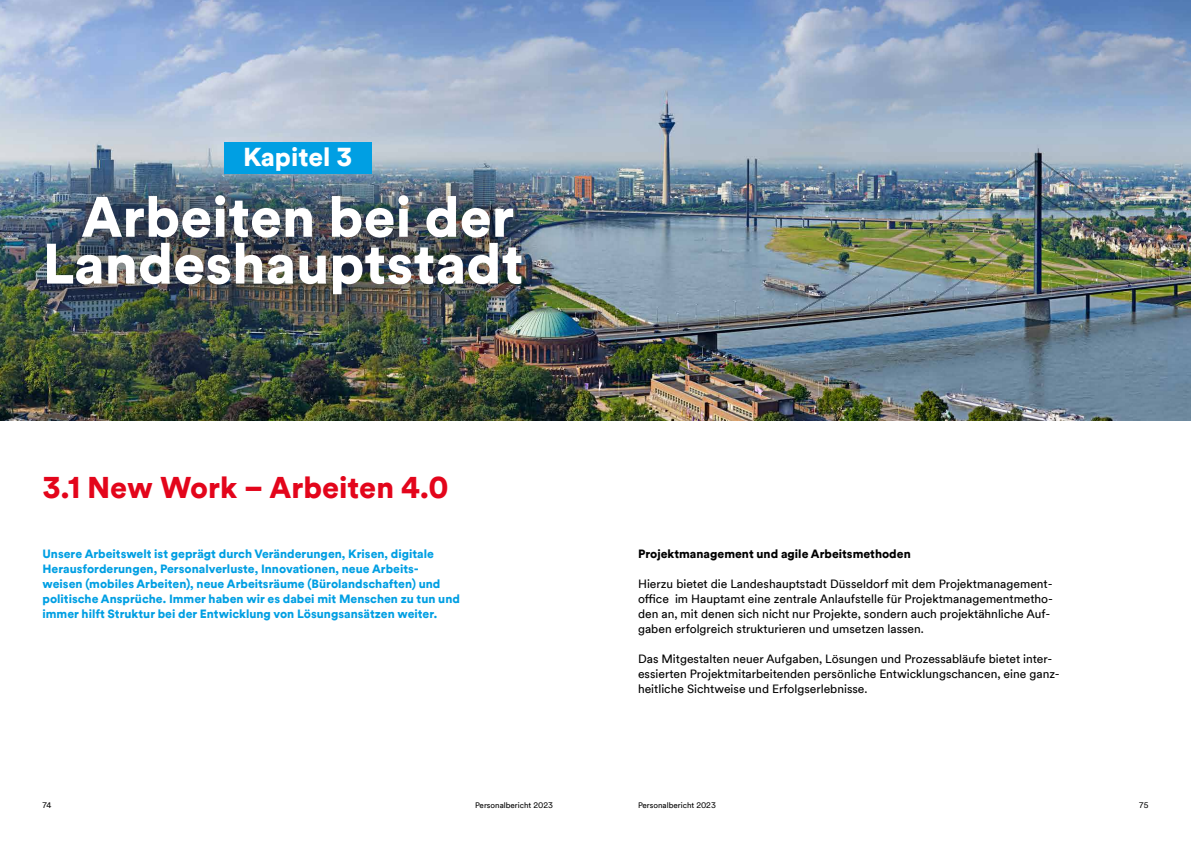
<style>
.page{position:relative;width:1191px;height:842px;background:#fff}
.page>*{position:absolute;margin:0;border:0;box-sizing:border-box;transform-origin:0 0}
.t1{font:900 56.3px/46.8px "Duesseldorf Circular TT";color:#fff;text-align:center}
.t2{font:900 30px "Duesseldorf Circular TT";color:#e3051b}
.t3{font:900 25.9px "Duesseldorf Circular TT";color:#fff}
.t4{font:12px/15px "Duesseldorf Circular TT";color:#000}
.t5{font:900 12px/15px "Duesseldorf Circular TT";color:#009fe3}
.t6{font:900 12px "Duesseldorf Circular TT";color:#000}
.t7{font:8px "Duesseldorf Circular TT";color:#000}
</style>
<div class="page">
<img style="left:0;top:0;width:1191px;height:421px">
<div style="left:3px;top:155px;width:560px;height:180px;background:#000;opacity:.84"></div>
<div style="left:224px;top:143px;width:147px;height:31px;background:#009fe3"></div>
<h3 class="t3" style="left:243px;top:139px;width:111px">Kapitel 3</h3>
<h1 class="t1" style="left:43px;top:191px;width:482px">Arbeiten bei der<br>Landeshauptstadt</h1>
<h2 class="t2" style="left:43px;top:466px;width:408px">3.1 New Work – Arbeiten 4.0</h2>
<p class="t5" style="left:43px;top:545px;width:419px">Unsere Arbeitswelt ist geprägt durch Veränderungen, Krisen, digitale Herausforderungen, Personalverluste, Innovationen, neue Arbeits&shy;weisen (mobiles Arbeiten), neue Arbeitsräume (Bürolandschaften) und politische Ansprüche. Immer haben wir es dabei mit Menschen zu tun und immer hilft Struktur bei der Entwicklung von Lösungsansätzen weiter.</p>
<p class="t7" style="left:43px;top:799px;width:10px">74</p>
<p class="t7" style="left:475px;top:799px;width:79px">Personalbericht 2023</p>
<p class="t6" style="left:638px;top:545px;width:274px">Projektmanagement und agile Arbeitsmethoden</p>
<p class="t4" style="left:638px;top:575px;width:416px">Hierzu bietet die Landeshauptstadt Düsseldorf mit dem Projektmanagement&shy;office im Hauptamt eine zentrale Anlaufstelle für Projektmanagementmetho&shy;den an, mit denen sich nicht nur Projekte, sondern auch projektähnliche Auf&shy;gaben erfolgreich strukturieren und umsetzen lassen.</p>
<p class="t4" style="left:638px;top:650px;width:423px">Das Mitgestalten neuer Aufgaben, Lösungen und Prozessabläufe bietet inter&shy;essierten Projektmitarbeitenden persönliche Entwicklungschancen, eine ganz&shy;heitliche Sichtweise und Erfolgserlebnisse.</p>
<p class="t7" style="left:638px;top:799px;width:79px">Personalbericht 2023</p>
<p class="t7" style="left:1139px;top:799px;width:11px">75</p>
</div>
